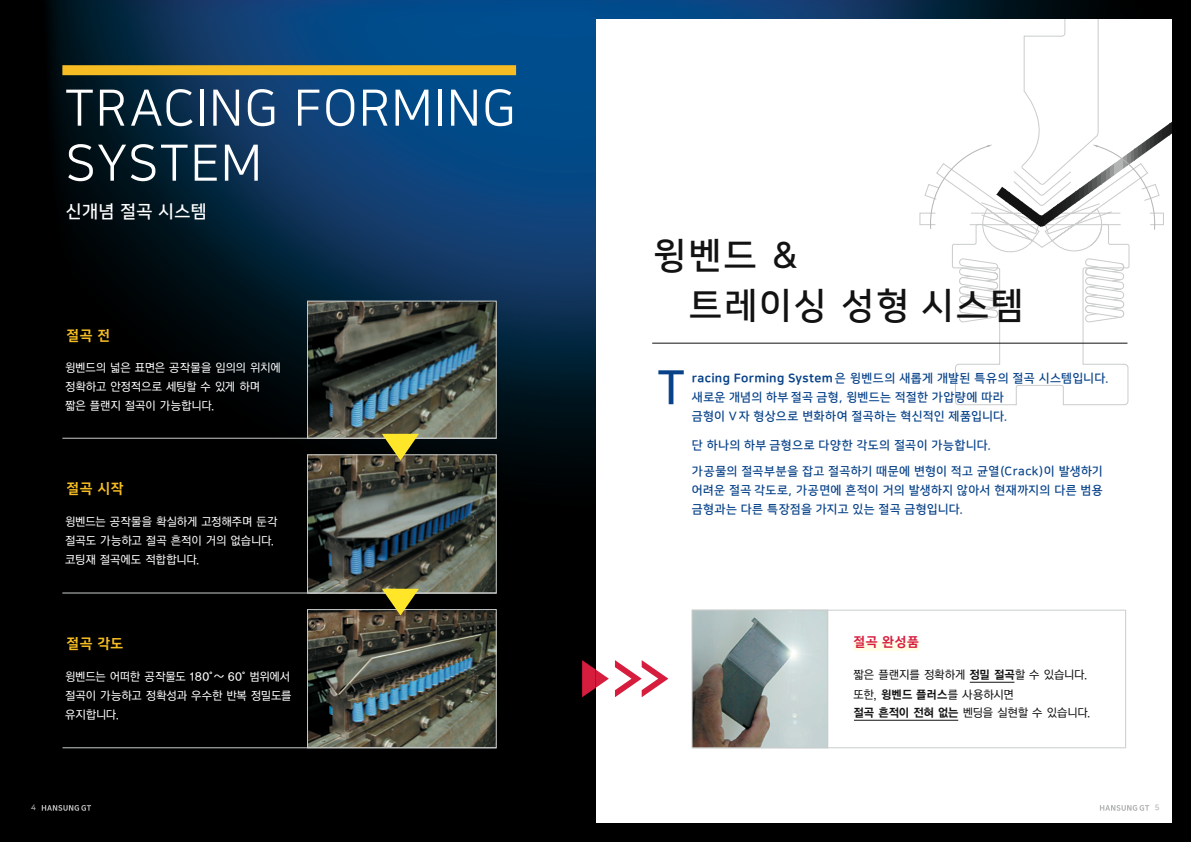
<style>
.page{position:relative;width:1191px;height:842px;background:#fff}
.page>*{position:absolute;margin:0;border:0;box-sizing:border-box;transform-origin:0 0}
.t1{font:50px/55px "Nanum Square OTFR";letter-spacing:.025em;color:#fff}
.t2{font:47px "Nanum Square OTFB";color:#074289}
.t3{font:36px/50px "Nanum Square OTFB";letter-spacing:.06em;color:#121212}
.t4{font:17.5px "Nanum Square OTFB";letter-spacing:.025em;color:#fff}
.t5{font:14px "Nanum Square OTFEB";letter-spacing:.035em;color:#f5bd23}
.t6{font:13px "Nanum Square OTFEB";color:#d71d3d}
.t7{font:12px/19px "Nanum Square OTFB";letter-spacing:.03em;color:#074289}
.t8{font:11.5px/19px "YDVYGO530";letter-spacing:-.01em;color:#fff}
.t9{font:11.5px/20px "YDVYGO530";letter-spacing:-.01em;color:#121212}
.t10{font:7.8px "Nanum Square OTFB";color:#b3b5b4}
.s1{font-family:"YDVYGO33"}
.s2{font-family:"Nanum Square OTFEB"}
.s3{font-family:"YDVYGO550"}
</style>
<div class="page">
<img style="left:0;top:0;width:595px;height:842px">
<div style="left:62px;top:65px;width:454px;height:10px;background:#f5bd23"></div>
<img style="left:309px;top:303px;width:185px;height:133px">
<div style="left:307px;top:301px;width:189px;height:137px;border:1px solid #c9cccb"></div>
<img style="left:309px;top:457px;width:185px;height:134px">
<div style="left:307px;top:455px;width:189px;height:138px;border:1px solid #c9cccb"></div>
<img style="left:309px;top:611px;width:185px;height:135px">
<div style="left:307px;top:609px;width:189px;height:139px;border:1px solid #c9cccb"></div>
<hr style="left:62px;top:593px;width:434px;height:1px;background:#c9cccb">
<hr style="left:62px;top:748px;width:434px;height:1px;background:#c9cccb">
<hr style="left:62px;top:438px;width:434px;height:1px;background:#c9cccb">
<svg style="left:382px;top:434px;width:37px;height:26px"></svg>
<svg style="left:382px;top:589px;width:37px;height:26px"></svg>
<svg style="left:42px;top:805px;width:49px;height:6px"></svg>
<svg style="left:1163px;top:127px;width:2px;height:98px"></svg>
<svg style="left:1165px;top:124px;width:4px;height:15px"></svg>
<svg style="left:1169px;top:121px;width:3px;height:15px"></svg>
<svg style="left:919px;top:18px;width:244px;height:387px"></svg>
<svg style="left:582px;top:660px;width:27px;height:37px"></svg>
<div style="left:1172px;top:18px;width:19px;height:805px;background:#000"></div>
<img style="left:595px;top:0;width:596px;height:18px">
<div style="left:595px;top:823px;width:596px;height:19px;background:#000"></div>
<svg style="left:615px;top:660px;width:53px;height:37px"></svg>
<hr style="left:652px;top:343px;width:475px;height:1px;background:#121212">
<div style="left:853px;top:641px;width:66px;height:10px;background:#fffde6"></div>
<hr style="left:692px;top:748px;width:433px;height:1px;background:#c9cccb">
<hr style="left:692px;top:610px;width:433px;height:1px;background:#c9cccb">
<hr style="left:1125px;top:610px;width:1px;height:138px;background:#c9cccb">
<img style="left:694px;top:612px;width:132px;height:134px">
<div style="left:692px;top:610px;width:136px;height:138px;border:1px solid #c9cccb"></div>
<hr style="left:969px;top:682px;width:45px;height:1px;background:#121212">
<hr style="left:854px;top:720px;width:104px;height:1px;background:#121212">
<svg style="left:1100px;top:805px;width:49px;height:6px"></svg>
<h1 class="t1" style="left:65px;top:82px;width:451px">TRACING FORMING<br>SYSTEM</h1>
<h3 class="t4" style="left:66px;top:202px;width:142px">신개념 절곡 시스템</h3>
<p class="t5" style="left:67px;top:327px;width:45px">절곡 전</p>
<p class="t8" style="left:65px;top:358px;width:217px">윙벤드의 넓은 표면은 공작물을 임의의 위치에 정확하고 안정적으로 세팅할 수 있게 하며 짧은 플랜지 절곡이 가능합니다.</p>
<p class="t5" style="left:67px;top:481px;width:58px">절곡 시작</p>
<p class="t8" style="left:65px;top:512px;width:214px">윙벤드는 공작물을 확실하게 고정해주며 둔각 절곡도 가능하고 절곡 흔적이 거의 없습니다. 코팅재 절곡에도 적합합니다.</p>
<p class="t5" style="left:67px;top:636px;width:58px">절곡 각도</p>
<p class="t8" style="left:65px;top:667px;width:228px;text-align:justify">윙벤드는 어떠한 공작물도 <span class="s1">180°~ 60°</span> 범위에서 절곡이 가능하고 정확성과 우수한 반복 정밀도를 유지합니다.</p>
<p class="t10" style="left:31px;top:804px;width:6px">4</p>
<h3 class="t3" style="left:689px;top:232px;width:336px;text-indent:-36px">윙벤드 &amp;<br>트레이싱 성형 시스템</h3>
<h2 class="t2" style="left:658px;top:363px;width:28px">T</h2>
<p class="t7" style="left:692px;top:369px;width:418px"><span class="s2">racing Forming System</span>은 윙벤드의 새롭게 개발된 특유의 절곡 시스템입니다. 새로운 개념의 하부 절곡 금형, 윙벤드는 적절한 가압량에 따라<br>금형이 V 자 형상으로 변화하여 절곡하는 혁신적인 제품입니다.</p>
<p class="t7" style="left:692px;top:433px;width:412px;line-height:26px">단 하나의 하부 금형으로 다양한 각도의 절곡이 가능합니다.<br>가공물의 절곡부분을 잡고 절곡하기 때문에 변형이 적고 균열(Crack)이 발생하기</p>
<p class="t7" style="left:692px;top:481px;width:412px">어려운 절곡 각도로, 가공면에 흔적이 거의 발생하지 않아서 현재까지의 다른 범용 금형과는 다른 특장점을 가지고 있는 절곡 금형입니다.</p>
<p class="t6" style="left:853px;top:635px;width:67px">절곡 완성품</p>
<p class="t9" style="left:853px;top:665px;width:235px">짧은 플랜지를 정확하게 <span class="s3">정밀 절곡</span>할 수 있습니다. 또한, <span class="s3">윙벤드 플러스</span>를 사용하시면</p>
<p class="t9" style="left:853px;top:703px;width:239px"><span class="s3">절곡 흔적이 전혀 없는</span> 벤딩을 실현할 수 있습니다.</p>
<p class="t10" style="left:1154px;top:804px;width:6px">5</p>
</div>
